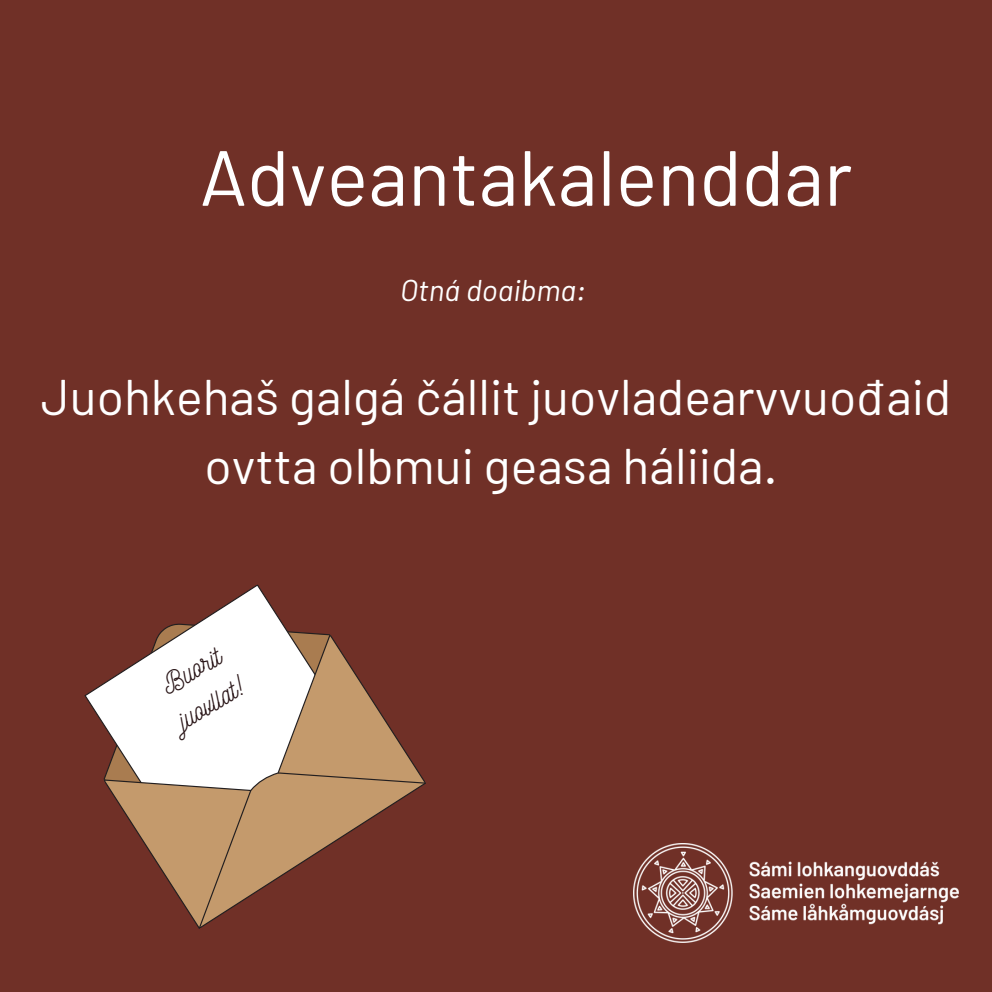
<style>
.page{position:relative;width:992px;height:992px;background:#703027}
.page>*{position:absolute;margin:0;border:0;box-sizing:border-box;transform-origin:0 0}
.t1{font:78px "Barlow";color:#fff}
.t2{font:50px/69.5px "Barlow";color:#fff;text-align:center}
.t3{font:italic 30px "Barlow";color:#fff}
.t4{font:27.5px/37.5px "Nickainley";color:#291517}
</style>
<div class="page">
<img style="left:634px;top:843px;width:324px;height:100px">
<svg style="left:202px;top:584px;width:79px;height:36px"></svg>
<svg style="left:84px;top:620px;width:304px;height:247px"></svg>
<svg style="left:159px;top:724px;width:267px;height:205px"></svg>
<p class="t1" style="left:200px;top:128px;width:654px">Adveantakalenddar</p>
<p class="t3" style="left:400px;top:271px;width:187px">Otná doaibma:</p>
<h2 class="t2" style="left:41px;top:360px;width:912px">Juohkehaš galgá čállit juovladearvvuođaid ovtta olbmui geasa háliida.</h2>
<p class="t4" style="left:150px;top:672px;width:74px;rotate:-31deg">Buorit juovl at!</p>
</div>
